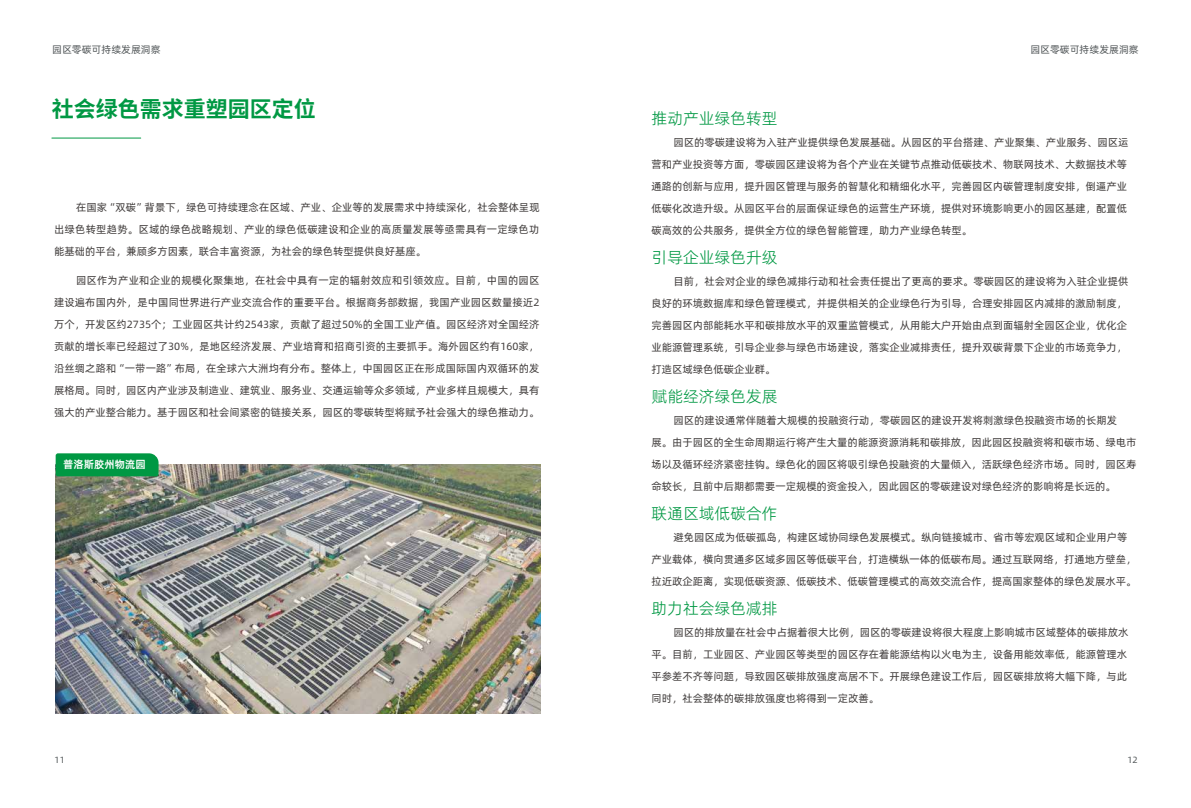
<style>
.page{position:relative;width:1191px;height:808px;background:#fff}
.page>*{position:absolute;margin:0;border:0;box-sizing:border-box;transform-origin:0 0}
.t1{font:700 22px "Source Han Sans CN";color:#009843}
.t2{font:16px "Alibaba Pu Hui Ti 2 45 Light";color:#009843}
.t3{font:10.5px/22px "Alibaba Pu Hui Ti 2 55 Regular";color:#3e3a39}
.t4{font:10.5px "Alibaba Pu Hui Ti 2 85 Bold";color:#fff}
.t5{font:10px "Alibaba Pu Hui Ti 2 55 Regular";color:#515658}
.t6{font:9px "Alibaba Pu Hui Ti 2 55 Regular";color:#515658}
</style>
<div class="page">
<hr style="left:52px;top:138px;width:89px;height:1px;background:#009843">
<img style="left:56px;top:465px;width:484px;height:248px">
<div style="left:56px;top:453px;width:102px;height:23px;background:#009843"></div>
<p class="t5" style="left:52px;top:42px;width:110px">园区零碳可持续发展洞察</p>
<p class="t5" style="left:1030px;top:42px;width:110px">园区零碳可持续发展洞察</p>
<h1 class="t1" style="left:52px;top:97px;width:266px">社会绿色需求重塑园区定位</h1>
<p class="t3" style="left:54px;top:196px;width:487px;text-align:justify;text-indent:22px">在国家“双碳”背景下，绿色可持续理念在区域、产业、企业等的发展需求中持续深化，社会整体呈现出绿色转型趋势。区域的绿色战略规划、产业的绿色低碳建设和企业的高质量发展等亟需具有一定绿色功能基础的平台，兼顾多方因素，联合丰富资源，为社会的绿色转型提供良好基座。</p>
<p class="t3" style="left:54px;top:269px;width:487px;text-align:justify;text-indent:22px">园区作为产业和企业的规模化聚集地，在社会中具有一定的辐射效应和引领效应。目前，中国的园区建设遍布国内外，是中国同世界进行产业交流合作的重要平台。根据商务部数据，我国产业园区数量接近2万个，开发区约2735个；工业园区共计约2543家，贡献了超过50%的全国工业产值。园区经济对全国经济贡献的增长率已经超过了30%，是地区经济发展、产业培育和招商引资的主要抓手。海外园区约有160家，沿丝绸之路和“一带一路”布局，在全球六大洲均有分布。整体上，中国园区正在形成国际国内双循环的发展格局。同时，园区内产业涉及制造业、建筑业、服务业、交通运输等众多领域，产业多样且规模大，具有强大的产业整合能力。基于园区和社会间紧密的链接关系，园区的零碳转型将赋予社会强大的绿色推动力。</p>
<p class="t4" style="left:63px;top:456px;width:84px">普洛斯胶州物流园</p>
<h2 class="t2" style="left:651px;top:106px;width:127px">推动产业绿色转型</h2>
<p class="t3" style="left:651px;top:130px;width:478px;text-indent:22px">园区的零碳建设将为入驻产业提供绿色发展基础。从园区的平台搭建、产业聚集、产业服务、园区运营和产业投资等方面，零碳园区建设将为各个产业在关键节点推动低碳技术、物联网技术、大数据技术等通路的创新与应用，提升园区管理与服务的智慧化和精细化水平，完善园区内碳管理制度安排，倒逼产业低碳化改造升级。从园区平台的层面保证绿色的运营生产环境，提供对环境影响更小的园区基建，配置低碳高效的公共服务，提供全方位的绿色智能管理，助力产业绿色转型。</p>
<h2 class="t2" style="left:651px;top:245px;width:127px">引导企业绿色升级</h2>
<p class="t3" style="left:651px;top:269px;width:478px;text-indent:22px">目前，社会对企业的绿色减排行动和社会责任提出了更高的要求。零碳园区的建设将为入驻企业提供良好的环境数据库和绿色管理模式，并提供相关的企业绿色行为引导，合理安排园区内减排的激励制度，完善园区内部能耗水平和碳排放水平的双重监管模式，从用能大户开始由点到面辐射全园区企业，优化企业能源管理系统，引导企业参与绿色市场建设，落实企业减排责任，提升双碳背景下企业的市场竞争力，打造区域绿色低碳企业群。</p>
<h2 class="t2" style="left:651px;top:384px;width:127px">赋能经济绿色发展</h2>
<p class="t3" style="left:651px;top:408px;width:486px;text-indent:22px">园区的建设通常伴随着大规模的投融资行动，零碳园区的建设开发将刺激绿色投融资市场的长期发<br>展。由于园区的全生命周期运行将产生大量的能源资源消耗和碳排放，因此园区投融资将和碳市场、绿电市场以及循环经济紧密挂钩。绿色化的园区将吸引绿色投融资的大量倾入，活跃绿色经济市场。同时，园区寿命较长，且前中后期都需要一定规模的资金投入，因此园区的零碳建设对绿色经济的影响将是长远的。</p>
<h2 class="t2" style="left:651px;top:501px;width:127px">联通区域低碳合作</h2>
<p class="t3" style="left:651px;top:525px;width:486px;text-indent:22px">避免园区成为低碳孤岛，构建区域协同绿色发展模式。纵向链接城市、省市等宏观区域和企业用户等产业载体，横向贯通多区域多园区等低碳平台，打造横纵一体的低碳布局。通过互联网络，打通地方壁垒，拉近政企距离，实现低碳资源、低碳技术、低碳管理模式的高效交流合作，提高国家整体的绿色发展水平。</p>
<h2 class="t2" style="left:651px;top:596px;width:127px">助力社会绿色减排</h2>
<p class="t3" style="left:651px;top:620px;width:478px;text-indent:22px">园区的排放量在社会中占据着很大比例，园区的零碳建设将很大程度上影响城市区域整体的碳排放水平。目前，工业园区、产业园区等类型的园区存在着能源结构以火电为主，设备用能效率低，能源管理水平参差不齐等问题，导致园区碳排放强度高居不下。开展绿色建设工作后，园区碳排放将大幅下降，与此同时，社会整体的碳排放强度也将得到一定改善。</p>
<p class="t6" style="left:55px;top:753px;width:12px">11</p>
<p class="t6" style="left:1127px;top:753px;width:12px">12</p>
</div>
